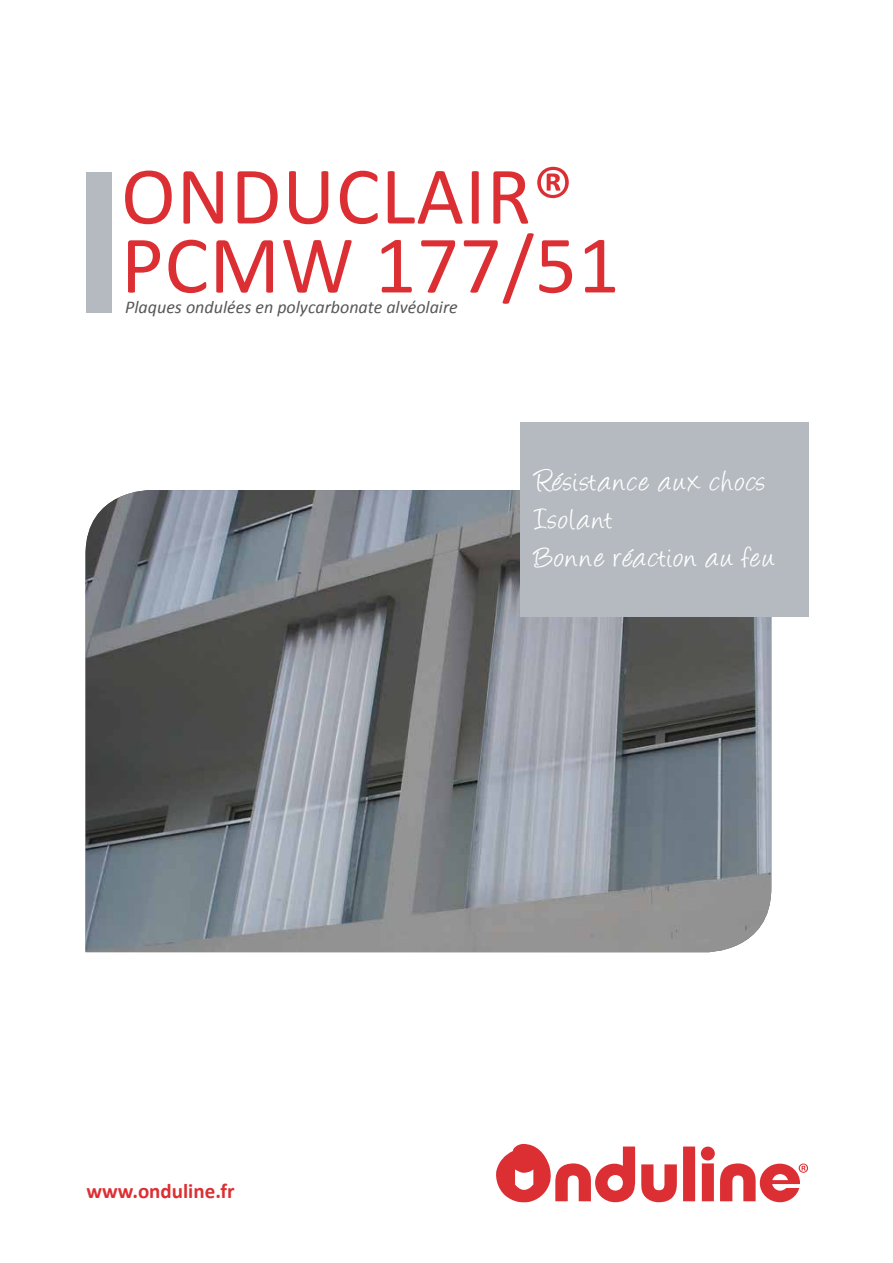
<style>
.page{position:relative;width:893px;height:1263px;background:#fff}
.page>*{position:absolute;margin:0;border:0;box-sizing:border-box;transform-origin:0 0}
.t1{font:82.5px/69px "Calibri";letter-spacing:.01em;color:#dc2f34}
.t2{font:33px/38.2px "Angelina";letter-spacing:.04em;color:#fff}
.t3{font:700 21px "Calibri";color:#dc2f34}
.t4{font:italic 18px "Calibri";color:#575756}
</style>
<div class="page">
<div style="left:86px;top:172px;width:26px;height:141px;background:#b4babf"></div>
<img style="left:86px;top:490px;width:685px;height:462px">
<div style="left:520px;top:422px;width:288px;height:195px;background:#b4babf"></div>
<svg style="left:496px;top:1144px;width:312px;height:59px"></svg>
<h1 class="t1" style="left:121px;top:162px;width:500px">ONDUCLAIR®<br>PCMW 177/51</h1>
<p class="t4" style="left:125px;top:294px;width:334px">Plaques ondulées en polycarbonate alvéolaire</p>
<p class="t3" style="left:86px;top:1177px;width:150px">www.onduline.fr</p>
<p class="t2" style="left:535px;top:465px;width:241px">Résistance aux chocs<br>Isolant<br>Bonne réaction au feu</p>
</div>
